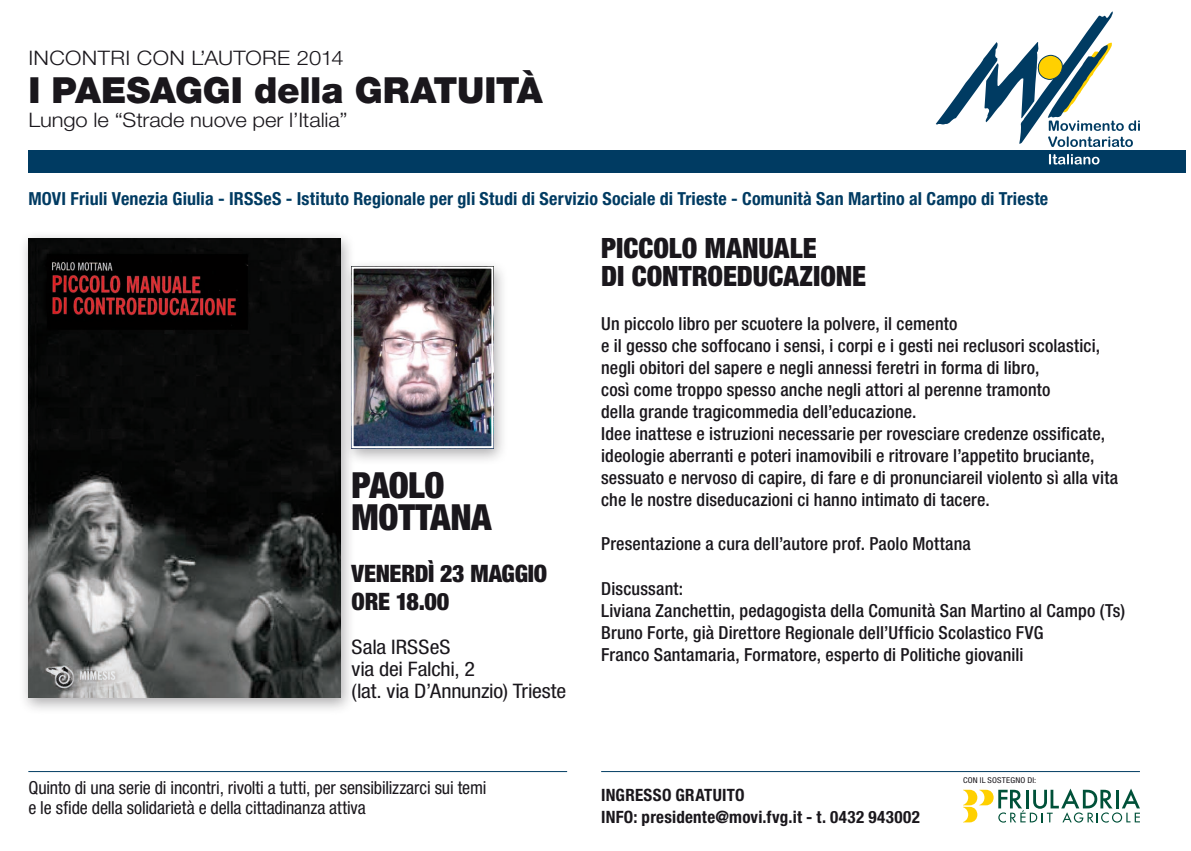
<style>
.page{position:relative;width:1191px;height:851px;background:#fff}
.page>*{position:absolute;margin:0;border:0;box-sizing:border-box;transform-origin:0 0}
.Normale{font:900 36px "Helvetica Neue LT Std";letter-spacing:-.01em;color:#1a171c}
.t1{font:900 condensed 36px "Helvetica Neue LT Std";letter-spacing:-.01em;color:#1a171c}
.t2{font:900 condensed 28px "Helvetica Neue LT Std";color:#1a171c}
.t3{font:900 condensed 24px "Helvetica Neue LT Std";letter-spacing:-.015em;color:#1a171c}
.t4{font:condensed 20px "Helvetica Neue LT Std";letter-spacing:-.01em;color:#1a171c;scale:1.1 1}
.Normale-2{font:300 20px "Helvetica Neue LT Std";letter-spacing:-.005em;color:#1a171c;scale:1.1 1}
.Normale-3{font:300 20px "Helvetica Neue LT Std";letter-spacing:.015em;color:#1a171c;scale:1.1 1}
.t5{font:500 condensed 18px/22px "Helvetica Neue LT Std";letter-spacing:.01em;color:#1a171c}
.t6{font:700 condensed 18px "Helvetica Neue LT Std";letter-spacing:.01em;color:#003b62}
.t7{font:condensed 18px "Helvetica Neue LT Std";letter-spacing:-.005em;color:#1a171c}
.Normale-4{font:700 condensed 17px "Helvetica Neue LT Std";letter-spacing:.015em;color:#1a171c}
.Normale-5{font:condensed 8px "Helvetica Neue LT Std";letter-spacing:.025em;color:#1a171c;scale:1.1 1}
</style>
<div class="page">
<div style="left:28px;top:150px;width:584px;height:23px;background:#003b62"></div>
<hr style="left:28px;top:771px;width:539px;height:1px;background:#003b62">
<hr style="left:601px;top:771px;width:539px;height:1px;background:#003b62">
<svg style="left:963px;top:788px;width:177px;height:34px"></svg>
<div style="left:601px;top:150px;width:584px;height:23px;background:#003b62"></div>
<svg style="left:1049px;top:154px;width:50px;height:10px"></svg>
<svg style="left:935px;top:11px;width:205px;height:136px"></svg>
<div style="left:19px;top:231px;width:337px;height:484px;background:#1a171c;opacity:.35"></div>
<img style="left:28px;top:238px;width:312px;height:459px">
<div style="left:342px;top:259px;width:166px;height:206px;background:#1a171c;opacity:.35"></div>
<img style="left:354px;top:269px;width:136px;height:176px">
<div style="left:351px;top:266px;width:142px;height:182px;border:2px solid #fff"></div>
<p class="Normale-3" style="left:28px;top:46px;width:288px">INCONTRI CON L’AUTORE 2014</p>
<p class="Normale" style="left:28px;top:69px;width:516px">I PAESAGGI della GRATUITÀ</p>
<p class="Normale-2" style="left:28px;top:108px;width:292px">Lungo le “Strade nuove per l’Italia”</p>
<p class="t6" style="left:28px;top:188px;width:1021px">MOVI Friuli Venezia Giulia - IRSSeS - Istituto Regionale per gli Studi di Servizio Sociale di Trieste - Comunità San Martino al Campo di Trieste</p>
<p class="t2" style="left:601px;top:231px;width:217px">PICCOLO MANUALE</p>
<p class="t2" style="left:601px;top:259px;width:267px">DI CONTROEDUCAZIONE</p>
<p class="t5" style="left:601px;top:312px;width:358px">Un piccolo libro per scuotere la polvere, il cemento</p>
<p class="t5" style="left:601px;top:334px;width:500px">e il gesso che soffocano i sensi, i corpi e i gesti nei reclusori scolastici,</p>
<p class="t5" style="left:601px;top:356px;width:440px">negli obitori del sapere e negli annessi feretri in forma di libro,</p>
<p class="t5" style="left:601px;top:378px;width:451px">così come troppo spesso anche negli attori al perenne tramonto</p>
<p class="t5" style="left:601px;top:400px;width:317px">della grande tragicommedia dell’educazione.</p>
<p class="t5" style="left:601px;top:422px;width:518px">Idee inattese e istruzioni necessarie per rovesciare credenze ossificate, ideologie aberranti e poteri inamovibili e ritrovare l’appetito bruciante, sessuato e nervoso di capire, di fare e di pronunciareil violento sì alla vita</p>
<p class="t5" style="left:601px;top:488px;width:390px">che le nostre diseducazioni ci hanno intimato di tacere.</p>
<p class="t5" style="left:601px;top:532px;width:371px">Presentazione a cura dell’autore prof. Paolo Mottana</p>
<p class="t5" style="left:601px;top:576px;width:83px">Discussant:</p>
<p class="t5" style="left:601px;top:598px;width:525px">Liviana Zanchettin, pedagogista della Comunità San Martino al Campo (Ts)</p>
<p class="t5" style="left:601px;top:620px;width:444px">Bruno Forte, già Direttore Regionale dell’Ufficio Scolastico FVG</p>
<p class="t5" style="left:601px;top:642px;width:424px">Franco Santamaria, Formatore, esperto di Politiche giovanili</p>
<p class="t1" style="left:351px;top:462px;width:94px">PAOLO</p>
<p class="t1" style="left:351px;top:494px;width:141px">MOTTANA</p>
<p class="t3" style="left:351px;top:558px;width:197px">VENERDÌ 23 MAGGIO</p>
<p class="t3" style="left:351px;top:586px;width:99px">ORE 18.00</p>
<p class="t4" style="left:351px;top:635px;width:91px">Sala IRSSeS</p>
<p class="t4" style="left:351px;top:657px;width:114px">via dei Falchi, 2</p>
<p class="t4" style="left:351px;top:679px;width:196px">(lat. via D’Annunzio) Trieste</p>
<p class="t7" style="left:28px;top:776px;width:459px">Quinto di una serie di incontri, rivolti a tutti, per sensibilizzarci sui temi</p>
<p class="t7" style="left:28px;top:796px;width:339px">e le sfide della solidarietà e della cittadinanza attiva</p>
<p class="Normale-4" style="left:601px;top:784px;width:145px">INGRESSO GRATUITO</p>
<p class="Normale-4" style="left:601px;top:806px;width:320px">INFO: presidente@movi.fvg.it - t. 0432 943002</p>
<p class="Normale-5" style="left:963px;top:775px;width:68px">CON IL SOSTEGNO DI:</p>
</div>
